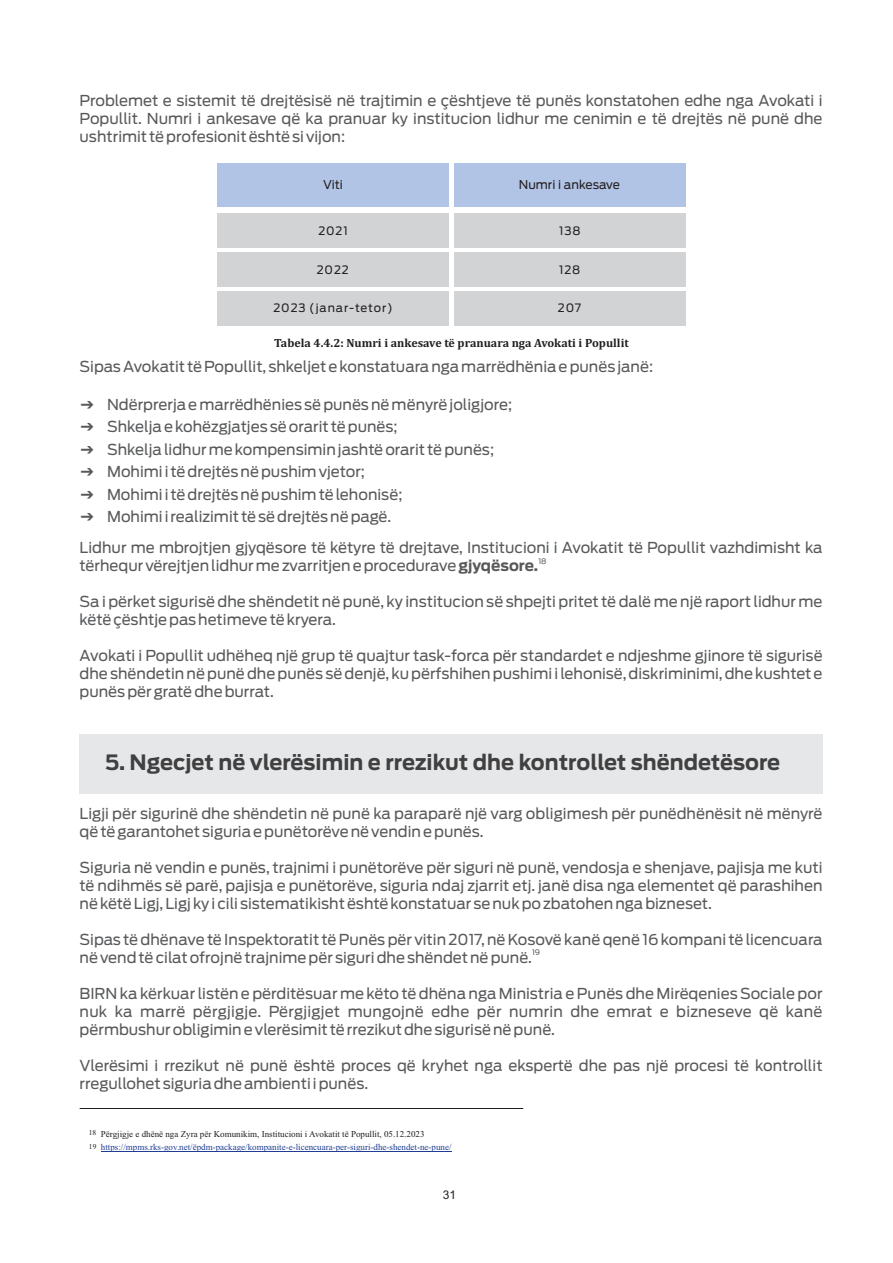
<style>
.page{position:relative;width:893px;height:1263px;background:#fff}
.page>*{position:absolute;margin:0;border:0;box-sizing:border-box;transform-origin:0 0}
.t1{font:700 21px "Antenna";color:#404041}
.t2{font:15px/18px "Antenna";color:#58595b;text-align:justify}
.t3{font:700 12px "Cambria";color:#231f20}
.t4{font:12px "Antenna";color:#231f20}
.t5{font:12px "Arial";color:#231f20}
.t6{font:11.55px "Antenna";letter-spacing:.08em;color:#231f20}
.t7{font:9px/13.5px "Times New Roman";color:#1f3e93}
.t8{font:7.5px "Antenna";color:#58595b}
.s1{font-family:"Meiryo"}
.s2{font-weight:700}
.s3{font-size:7.5px;color:#231f20}
.s4{color:#231f20}
</style>
<div class="page">
<div style="left:454px;top:213px;width:231px;height:35px;background:#d1d3d4"></div>
<div style="left:217px;top:213px;width:231px;height:35px;background:#d1d3d4"></div>
<div style="left:217px;top:163px;width:231px;height:43px;background:#b2c4e6"></div>
<div style="left:454px;top:163px;width:231px;height:43px;background:#b2c4e6"></div>
<div style="left:454px;top:252px;width:231px;height:35px;background:#d1d3d4"></div>
<div style="left:217px;top:252px;width:231px;height:35px;background:#d1d3d4"></div>
<div style="left:217px;top:291px;width:231px;height:34px;background:#d1d3d4"></div>
<div style="left:454px;top:291px;width:231px;height:34px;background:#d1d3d4"></div>
<div style="left:80px;top:734px;width:743px;height:60px;background:#e6e7e8"></div>
<hr style="left:101px;top:1151px;width:350px;height:1px;background:#1f3e93">
<hr style="left:80px;top:1108px;width:443px;height:1px;background:#231f20">
<p class="t2" style="left:80px;top:93px;width:744px">Problemet e sistemit të drejtësisë në trajtimin e çështjeve të punës konstatohen edhe nga Avokati i Popullit. Numri i ankesave që ka pranuar ky institucion lidhur me cenimin e të drejtës në punë dhe ushtrimit të profesionit është si vijon:</p>
<p class="t4" style="left:519px;top:179px;width:103px">Numri i ankesave</p>
<p class="t6" style="left:318px;top:226px;width:31px">2021</p>
<p class="t6" style="left:559px;top:226px;width:23px">138</p>
<p class="t4" style="left:323px;top:179px;width:21px">Viti</p>
<p class="t6" style="left:317px;top:264px;width:34px">2022</p>
<p class="t6" style="left:559px;top:264px;width:23px">128</p>
<p class="t6" style="left:273px;top:302px;width:121px">2023 (janar-tetor)</p>
<p class="t6" style="left:558px;top:302px;width:25px">207</p>
<p class="t3" style="left:274px;top:338px;width:356px">Tabela 4.4.2: Numri i ankesave të pranuara nga Avokati i Popullit</p>
<p class="t2" style="left:80px;top:359px;width:575px">Sipas Avokatit të Popullit,shkeljet e konstatuara nga marrëdhënia e punës janë:</p>
<p class="t2" style="left:80px;top:396px;width:434px"><span class="s1">➔</span> Ndërprerja e marrëdhënies së punës në mënyrë joligjore;</p>
<p class="t2" style="left:80px;top:419px;width:319px"><span class="s1">➔</span> Shkelja e kohëzgjatjes së orarit të punës;</p>
<p class="t2" style="left:80px;top:441px;width:416px"><span class="s1">➔</span> Shkelja lidhur me kompensimin jashtë orarit të punës;</p>
<p class="t2" style="left:80px;top:464px;width:287px"><span class="s1">➔</span> Mohimi i të drejtës në pushim vjetor;</p>
<p class="t2" style="left:80px;top:486px;width:324px"><span class="s1">➔</span> Mohimi i të drejtës në pushim të lehonisë;</p>
<p class="t2" style="left:80px;top:509px;width:313px"><span class="s1">➔</span> Mohimi i realizimit të së drejtës në pagë.</p>
<p class="t2" style="left:80px;top:540px;width:744px">Lidhur me mbrojtjen gjyqësore të këtyre të drejtave, Institucioni i Avokatit të Popullit vazhdimisht ka</p>
<p class="t8" style="left:538px;top:558px;width:10px">18</p>
<p class="t2" style="left:80px;top:558px;width:460px">tërhequr vërejtjen lidhur me zvarritjen e procedurave<span class="s2">gjyqësore.</span></p>
<p class="t2" style="left:80px;top:594px;width:744px">Sa i përket sigurisë dhe shëndetit në punë, ky institucion së shpejti pritet të dalë me një raport lidhur me këtë çështje pas hetimeve të kryera.</p>
<p class="t2" style="left:80px;top:648px;width:744px">Avokati i Popullit udhëheq një grup të quajtur task-forca për standardet e ndjeshme gjinore të sigurisë dhe shëndetin në punë dhe punës së denjë,ku përfshihen pushimi i lehonisë,diskriminimi,dhe kushtet e punës për gratë dhe burrat.</p>
<h1 class="t1" style="left:105px;top:753px;width:677px">5. Ngecjet në vlerësimin e rrezikut dhe kontrollet shëndetësore</h1>
<p class="t2" style="left:80px;top:805px;width:744px">Ligji për sigurinë dhe shëndetin në punë ka paraparë një varg obligimesh për punëdhënësit në mënyrë që të garantohet siguria e punëtorëve në vendin e punës.</p>
<p class="t2" style="left:80px;top:859px;width:744px">Siguria në vendin e punës, trajnimi i punëtorëve për siguri në punë, vendosja e shenjave, pajisja me kuti të ndihmës së parë, pajisja e punëtorëve, siguria ndaj zjarrit etj. janë disa nga elementet që parashihen në këtë Ligj,Ligj ky i cili sistematikisht është konstatuar se nuk po zbatohen nga bizneset.</p>
<p class="t2" style="left:80px;top:931px;width:744px">Sipas të dhënave të Inspektoratit të Punës për vitin 2017,në Kosovë kanë qenë 16 kompani të licencuara</p>
<p class="t8" style="left:532px;top:949px;width:10px">19</p>
<p class="t2" style="left:80px;top:949px;width:454px">në vend të cilat ofrojnë trajnime për siguri dhe shëndet në punë.</p>
<p class="t2" style="left:80px;top:985px;width:744px">BIRN ka kërkuar listën e përditësuar me këto të dhëna nga Ministria e Punës dhe Mirëqenies Sociale por nuk ka marrë përgjigje. Përgjigjet mungojnë edhe për numrin dhe emrat e bizneseve që kanë përmbushur obligimin e vlerësimit të rrezikut dhe sigurisë në punë.</p>
<p class="t2" style="left:80px;top:1057px;width:744px">Vlerësimi i rrezikut në punë është proces që kryhet nga ekspertë dhe pas një procesi të kontrollit rregullohet siguria dhe ambienti i punës.</p>
<p class="t7" style="left:89px;top:1128px;width:364px"><span class="s3">18</span> <span class="s4">Përgjigje e dhënë nga Zyra për Komunikim, Institucioni i Avokatit të Popullit, 05.12.2023<br></span><span class="s3">19</span> https://mpms.rks-gov.net/ëpdm-package/kompanite-e-licencuara-per-siguri-dhe-shendet-ne-pune/</p>
<p class="t5" style="left:443px;top:1190px;width:15px">31</p>
</div>
